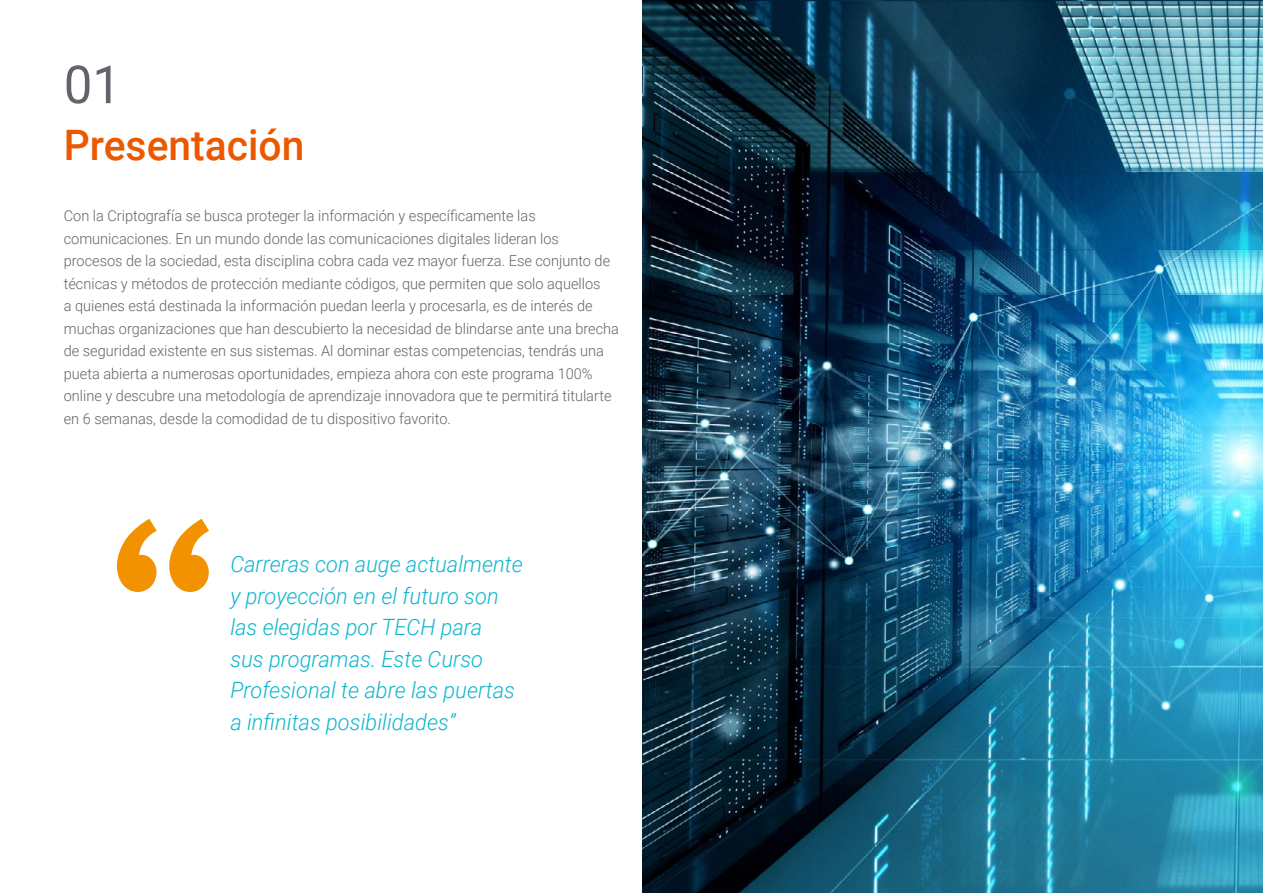
<style>
.page{position:relative;width:1263px;height:893px;background:#fff}
.page>*{position:absolute;margin:0;border:0;box-sizing:border-box;transform-origin:0 0}
.t1{font:52.5px "Roboto";color:#61646a}
.t2{font:500 42px "Roboto";color:#ec5800}
.t3{font:italic 300 22.5px/31.5px "Roboto";color:#0fb6cf}
.t4{font:300 15px/22.5px "Roboto";color:#61646a}
</style>
<div class="page">
<svg style="left:117px;top:519px;width:92px;height:73px"></svg>
<img style="left:642px;top:0;width:621px;height:893px">
<h1 class="t1" style="left:64px;top:48px;width:59px">01</h1>
<h2 class="t2" style="left:64px;top:115px;width:242px">Presentación</h2>
<p class="t4" style="left:64px;top:204px;width:557px">Con la Criptografía se busca proteger la información y específicamente las comunicaciones. En un mundo donde las comunicaciones digitales lideran los procesos de la sociedad, esta disciplina cobra cada vez mayor fuerza. Ese conjunto de técnicas y métodos de protección mediante códigos, que permiten que solo aquellos<br>a quienes está destinada la información puedan leerla y procesarla, es de interés de muchas organizaciones que han descubierto la necesidad de blindarse ante una brecha de seguridad existente en sus sistemas. Al dominar estas competencias, tendrás una pueta abierta a numerosas oportunidades, empieza ahora con este programa 100% online y descubre una metodología de aprendizaje innovadora que te permitirá titularte en 6 semanas, desde la comodidad de tu dispositivo favorito.</p>
<h3 class="t3" style="left:230px;top:548px;width:294px">Carreras con auge actualmente y proyección en el futuro son las elegidas por TECH para<br>sus programas. Este Curso<br>Profesional te abre las puertas a infinitas posibilidades”</h3>
</div>
